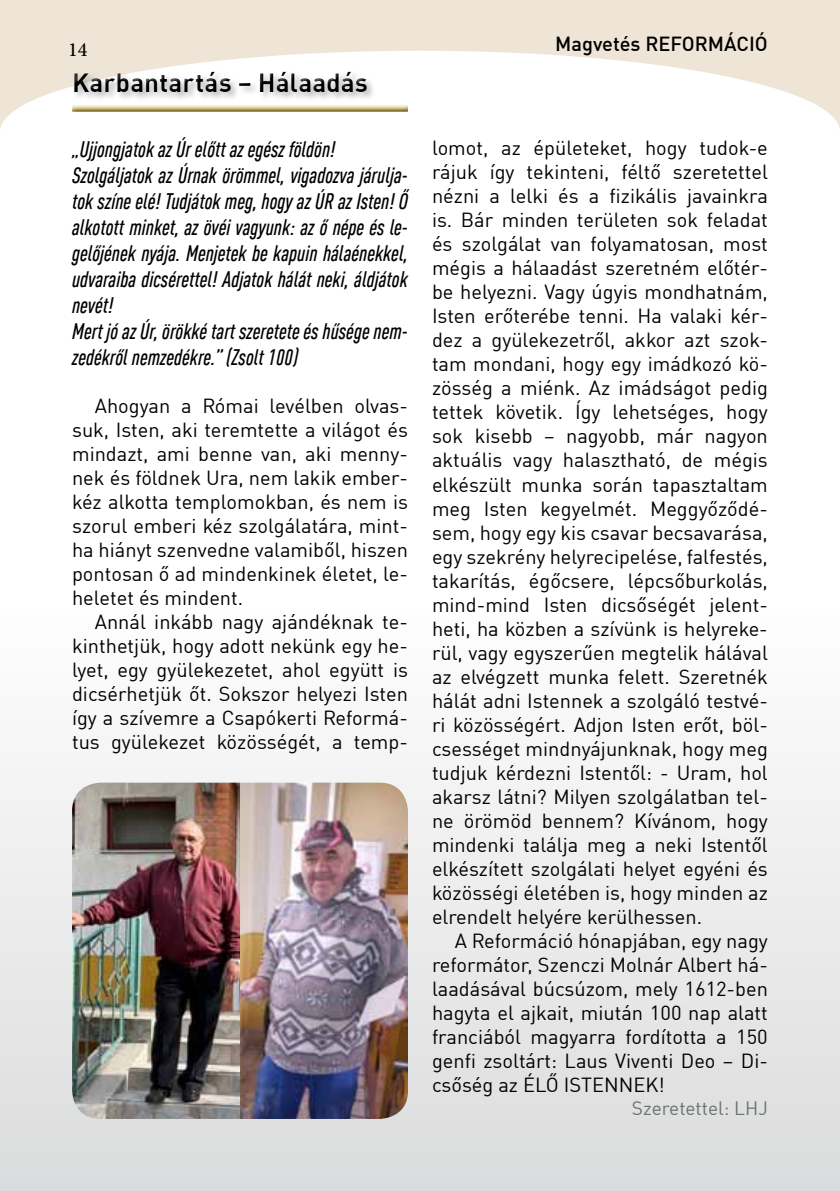
<style>
.page{position:relative;width:840px;height:1191px;background:#fff}
.page>*{position:absolute;margin:0;border:0;box-sizing:border-box;transform-origin:0 0}
.t1{font:700 26px "Adihaus DIN";letter-spacing:.005em;color:#000}
.t2{font:italic 500 condensed 22px/26px "Adihaus DIN";color:#000}
.t3{font:20px/24px "Adihaus DIN";color:#000;text-align:justify}
.t4{font:500 20px "Adihaus DIN";color:#000}
.t5{font:500 20px "Minion Pro";color:#000}
.t6{font:19px "Adihaus DIN";color:#707172}
</style>
<div class="page">
<div style="left:0;top:0;width:839px;height:131px;background:#eee5d6"></div>
<div style="left:0;top:612px;width:839px;height:579px;background:linear-gradient(to bottom,#fefefe,#dadbdc)"></div>
<div style="left:0;top:51px;width:839px;height:162px;background:#fff;border-radius:50%"></div>
<svg style="left:839px;top:51px;width:1px;height:78px"></svg>
<div style="left:68px;top:66px;width:303px;height:29px;background:#fff;opacity:.75"></div>
<div style="left:70px;top:68px;width:303px;height:30px;background:#000;opacity:.75"></div>
<div style="left:71px;top:103px;width:338px;height:10px;background:#000;opacity:.75"></div>
<img style="left:72px;top:782px;width:336px;height:337px">
<p class="t5" style="left:68px;top:36px;width:21px">14</p>
<p class="t4" style="left:555px;top:28px;width:214px">Magvetés REFORMÁCIÓ</p>
<h1 class="t1" style="left:72px;top:61px;width:297px">Karbantartás – Hálaadás</h1>
<p class="t2" style="left:72px;top:134px;width:337px">„Ujjongjatok az Úr előtt az egész földön!<br>Szolgáljatok az Úrnak örömmel, vigadozva járulja&shy;tok színe elé! Tudjátok meg, hogy az ÚR az Isten! Ő alkotott minket, az övéi vagyunk: az ő népe és le&shy;gelőjének nyája. Menjetek be kapuin hálaénekkel, udvaraiba dicsérettel! Adjatok hálát neki, áldjátok nevét!<br>Mert jó az Úr, örökké tart szeretete és hűsége nem&shy;zedékről nemzedékre.” (Zsolt 100)</p>
<p class="t3" style="left:72px;top:392px;width:337px;text-indent:23px">Ahogyan a Római levélben olvas&shy;suk, Isten, aki teremtette a világot és mindazt, ami benne van, aki menny&shy;nek és földnek Ura, nem lakik ember&shy;kéz alkotta templomokban, és nem is szorul emberi kéz szolgálatára, mint&shy;ha hiányt szenvedne valamiből, hiszen pontosan ő ad mindenkinek életet, le&shy;heletet és mindent.</p>
<p class="t3" style="left:72px;top:608px;width:337px;text-indent:23px">Annál inkább nagy ajándéknak te&shy;kinthetjük, hogy adott nekünk egy he&shy;lyet, egy gyülekezetet, ahol együtt is dicsérhetjük őt. Sokszor helyezi Isten így a szívemre a Csapókerti Reformá&shy;tus gyülekezet közösségét, a temp-</p>
<p class="t3" style="left:432px;top:134px;width:337px">lomot, az épületeket, hogy tudok-e rájuk így tekinteni, féltő szeretettel nézni a lelki és a fizikális javainkra is. Bár minden területen sok feladat és szolgálat van folyamatosan, most mégis a hálaadást szeretném előtér&shy;be helyezni. Vagy úgyis mondhatnám, Isten erőterébe tenni. Ha valaki kér&shy;dez a gyülekezetről, akkor azt szok&shy;tam mondani, hogy egy imádkozó kö&shy;zösség a miénk. Az imádságot pedig tettek követik. Így lehetséges, hogy sok kisebb – nagyobb, már nagyon aktuális vagy halasztható, de mégis elkészült munka során tapasztaltam meg Isten kegyelmét. Meggyőződé&shy;sem, hogy egy kis csavar becsavarása, egy szekrény helyrecipelése, falfestés, takarítás, égőcsere, lépcsőburkolás, mind-mind Isten dicsőségét jelent&shy;heti, ha közben a szívünk is helyreke&shy;rül, vagy egyszerűen megtelik hálával az elvégzett munka felett. Szeretnék hálát adni Istennek a szolgáló testvé&shy;ri közösségért. Adjon Isten erőt, böl&shy;csességet mindnyájunknak, hogy meg tudjuk kérdezni Istentől: - Uram, hol akarsz látni? Milyen szolgálatban tel&shy;ne örömöd bennem? Kívánom, hogy mindenki találja meg a neki Istentől elkészített szolgálati helyet egyéni és közösségi életében is, hogy minden az elrendelt helyére kerülhessen.</p>
<p class="t3" style="left:432px;top:926px;width:337px;text-indent:23px">A Reformáció hónapjában, egy nagy reformátor, Szenczi Molnár Albert há&shy;laadásával búcsúzom, mely 1612-ben hagyta el ajkait, miután 100 nap alatt franciából magyarra fordította a 150 genfi zsoltárt: Laus Viventi Deo – Di&shy;csőség az ÉLŐ ISTENNEK!</p>
<p class="t6" style="left:631px;top:1092px;width:137px">Szeretettel: LHJ</p>
</div>
